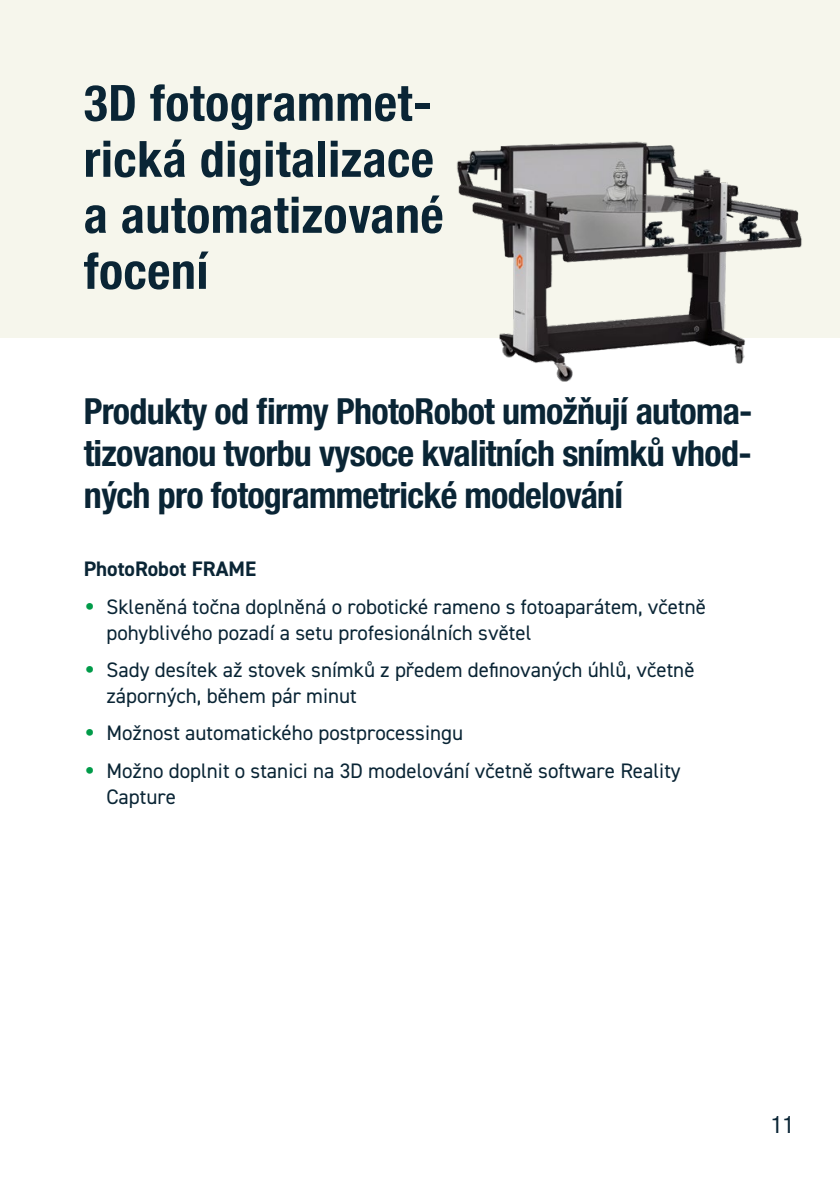
<style>
.page{position:relative;width:840px;height:1191px;background:#fff}
.page>*{position:absolute;margin:0;border:0;box-sizing:border-box;transform-origin:0 0}
.t1{font:700 condensed 50px/56px "Helvetica Neue LT Pro";letter-spacing:.01em;color:#0a2535}
.t2{font:700 condensed 36px/42px "Helvetica Neue LT Pro";letter-spacing:-.02em;color:#0a2535;text-align:justify}
.t3{font:condensed 24px "Helvetica Neue LT Pro";color:#0a2535}
.t4{font:21px/26px "DIN2014";color:#0a2535}
.t5{font:700 21px "DIN2014";color:#0a2535}
.s1{font-size:40px;color:#009b49}
</style>
<div class="page">
<div style="left:0;top:0;width:839px;height:338px;background:#f6f6ec"></div>
<img style="left:457px;top:141px;width:345px;height:241px">
<h1 class="t1" style="left:84px;top:74px;width:361px">3D fotogrammet&shy;rická digitalizace a automatizované focení</h1>
<h2 class="t2" style="left:84px;top:390px;width:670px">Produkty od firmy PhotoRobot umožňují automa&shy;tizovanou tvorbu vysoce kvalitních snímků vhod&shy;ných pro fotogrammetrické modelování</h2>
<p class="t5" style="left:84px;top:555px;width:174px">PhotoRobot FRAME</p>
<p class="t4" style="left:106px;top:593px;width:600px;text-indent:-23px"><span class="s1">•</span> Skleněná točna doplněná o robotické rameno s fotoaparátem, včetně pohyblivého pozadí a setu profesionálních světel</p>
<p class="t4" style="left:106px;top:656px;width:589px;text-indent:-23px"><span class="s1">•</span> Sady desítek až stovek snímků z předem definovaných úhlů, včetně záporných, během pár minut</p>
<p class="t4" style="left:84px;top:719px;width:381px"><span class="s1">•</span> Možnost automatického postprocessingu</p>
<p class="t4" style="left:106px;top:757px;width:575px;text-indent:-23px"><span class="s1">•</span> Možno doplnit o stanici na 3D modelování včetně software Reality<br>Capture</p>
<p class="t3" style="left:770px;top:1110px;width:25px">11</p>
</div>
